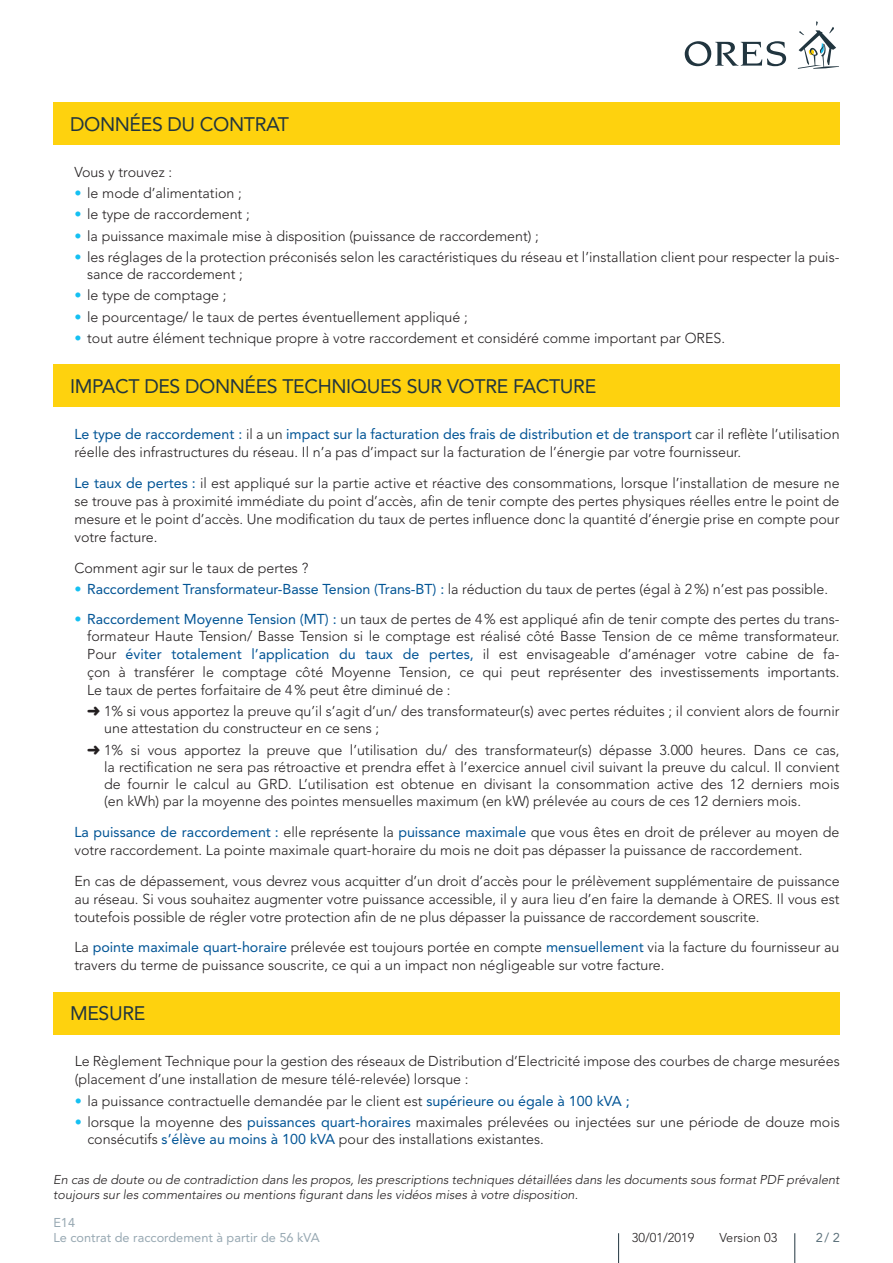
<style>
.page{position:relative;width:893px;height:1263px;background:#fff}
.page>*{position:absolute;margin:0;border:0;box-sizing:border-box;transform-origin:0 0}
.t1{font:19.5px "Avenir LT Std";letter-spacing:-.02em;color:#21353f}
.t2{font:300 14.25px/18px "Avenir LT Std";color:#231f20}
.t3{font:italic 300 12.75px/15px "Avenir LT Std";color:#231f20}
.t4{font:12.75px/14.2px "Avenir LT Std";color:#97a8b2}
.t5{font:300 12.75px "Avenir LT Std";color:#231f20}
.t6{font:12.75px "Avenir LT Std";color:#5d727c}
.s1{font-weight:800;color:#15c0f2}
.s2{font-weight:400;color:#005495}
</style>
<div class="page">
<hr style="left:794px;top:1233px;width:1px;height:30px;background:#21353f">
<hr style="left:618px;top:1233px;width:1px;height:30px;background:#21353f">
<svg style="left:685px;top:41px;width:101px;height:25px"></svg>
<svg style="left:798px;top:21px;width:41px;height:48px"></svg>
<div style="left:53px;top:102px;width:787px;height:43px;background:#fed20e"></div>
<div style="left:53px;top:365px;width:787px;height:42px;background:#fed20e"></div>
<div style="left:53px;top:992px;width:787px;height:42px;background:#fed20e"></div>
<h1 class="t1" style="left:70px;top:113px;width:220px">DONNÉES DU CONTRAT</h1>
<p class="t2" style="left:74px;top:163px;width:99px">Vous y trouvez :</p>
<p class="t2" style="left:74px;top:184px;width:169px"><span class="s1">•</span> le mode d’alimentation ;</p>
<p class="t2" style="left:74px;top:205px;width:177px"><span class="s1">•</span> le type de raccordement ;</p>
<p class="t2" style="left:74px;top:227px;width:466px"><span class="s1">•</span> la puissance maximale mise à disposition (puissance de raccordement) ;</p>
<p class="t2" style="left:87px;top:249px;width:754px;line-height:17.1px;text-indent:-13px"><span class="s1">•</span> les réglages de la protection préconisés selon les caractéristiques du réseau et l’installation client pour respecter la puis&shy;sance de raccordement ;</p>
<p class="t2" style="left:74px;top:287px;width:154px"><span class="s1">•</span> le type de comptage ;</p>
<p class="t2" style="left:74px;top:308px;width:395px"><span class="s1">•</span> le pourcentage/ le taux de pertes éventuellement appliqué ;</p>
<p class="t2" style="left:74px;top:329px;width:652px"><span class="s1">•</span> tout autre élément technique propre à votre raccordement et considéré comme important par ORES.</p>
<h1 class="t1" style="left:70px;top:375px;width:528px">IMPACT DES DONNÉES TECHNIQUES SUR VOTRE FACTURE</h1>
<p class="t2" style="left:74px;top:425px;width:767px"><span class="s2">Le type de raccordement :</span> il a un <span class="s2">impact sur la facturation des frais de distribution et de transport</span> car il reflète l’utilisation réelle des infrastructures du réseau. Il n’a pas d’impact sur la facturation de l’énergie par votre fournisseur.</p>
<p class="t2" style="left:74px;top:474px;width:767px;text-align:justify"><span class="s2">Le taux de pertes :</span> il est appliqué sur la partie active et réactive des consommations, lorsque l’installation de mesure ne se trouve pas à proximité immédiate du point d’accès, afin de tenir compte des pertes physiques réelles entre le point de mesure et le point d’accès. Une modification du taux de pertes influence donc la quantité d’énergie prise en compte pour votre facture.</p>
<p class="t2" style="left:74px;top:559px;width:235px">Comment agir sur le taux de pertes ?</p>
<p class="t2" style="left:74px;top:580px;width:755px"><span class="s1">•</span> <span class="s2">Raccordement Transformateur-Basse Tension (Trans-BT) :</span> la réduction du taux de pertes (égal à 2%) n’est pas possible.</p>
<p class="t2" style="left:87px;top:610px;width:754px;text-align:justify;text-indent:-13px"><span class="s1">•</span> <span class="s2">Raccordement Moyenne Tension (MT) :</span> un taux de pertes de 4% est appliqué afin de tenir compte des pertes du trans&shy;formateur Haute Tension/ Basse Tension si le comptage est réalisé côté Basse Tension de ce même transformateur.<br>Pour <span class="s2">éviter totalement l’application du taux de pertes,</span> il est envisageable d’aménager votre cabine de fa&shy;çon à transférer le comptage côté Moyenne Tension, ce qui peut représenter des investissements importants.<br>Le taux de pertes forfaitaire de 4% peut être diminué de :</p>
<p class="t2" style="left:104px;top:703px;width:737px;line-height:17.1px">1% si vous apportez la preuve qu’il s’agit d’un/ des transformateur(s) avec pertes réduites ; il convient alors de fournir une attestation du constructeur en ce sens ;</p>
<p class="t2" style="left:104px;top:741px;width:737px;line-height:17.1px;text-align:justify">1% si vous apportez la preuve que l’utilisation du/ des transformateur(s) dépasse 3.000 heures. Dans ce cas, la rectification ne sera pas rétroactive et prendra effet à l’exercice annuel civil suivant la preuve du calcul. Il convient de fournir le calcul au GRD. L’utilisation est obtenue en divisant la consommation active des 12 derniers mois (en kWh) par la moyenne des pointes mensuelles maximum (en kW) prélevée au cours de ces 12 derniers mois.</p>
<p class="t2" style="left:74px;top:823px;width:767px"><span class="s2">La puissance de raccordement :</span> elle représente la <span class="s2">puissance maximale</span> que vous êtes en droit de prélever au moyen de votre raccordement. La pointe maximale quart-horaire du mois ne doit pas dépasser la puissance de raccordement.</p>
<p class="t2" style="left:74px;top:872px;width:767px;text-align:justify">En cas de dépassement, vous devrez vous acquitter d’un droit d’accès pour le prélèvement supplémentaire de puissance au réseau. Si vous souhaitez augmenter votre puissance accessible, il y aura lieu d’en faire la demande à ORES. Il vous est toutefois possible de régler votre protection afin de ne plus dépasser la puissance de raccordement souscrite.</p>
<p class="t2" style="left:74px;top:938px;width:767px">La <span class="s2">pointe maximale quart-horaire</span> prélevée est toujours portée en compte <span class="s2">mensuellement</span> via la facture du fournisseur au travers du terme de puissance souscrite, ce qui a un impact non négligeable sur votre facture.</p>
<h1 class="t1" style="left:70px;top:1002px;width:77px">MESURE</h1>
<p class="t2" style="left:75px;top:1052px;width:767px">Le Règlement Technique pour la gestion des réseaux de Distribution d’Electricité impose des courbes de charge mesurées (placement d’une installation de mesure télé-relevée) lorsque :</p>
<p class="t2" style="left:75px;top:1092px;width:557px"><span class="s1">•</span> la puissance contractuelle demandée par le client est <span class="s2">supérieure ou égale à 100 kVA ;</span></p>
<p class="t2" style="left:87px;top:1113px;width:754px;line-height:17.1px;text-indent:-13px"><span class="s1">•</span> lorsque la moyenne des <span class="s2">puissances quart-horaires</span> maximales prélevées ou injectées sur une période de douze mois consécutifs <span class="s2">s’élève au moins à 100 kVA</span> pour des installations existantes.</p>
<p class="t3" style="left:53px;top:1172px;width:788px">En cas de doute ou de contradiction dans les propos, les prescriptions techniques détaillées dans les documents sous format PDF prévalent toujours sur les commentaires ou mentions figurant dans les vidéos mises à votre disposition.</p>
<p class="t4" style="left:53px;top:1216px;width:268px">E14<br>Le contrat de raccordement à partir de 56 kVA</p>
<p class="t5" style="left:632px;top:1230px;width:64px">30/01/2019</p>
<p class="t5" style="left:719px;top:1230px;width:59px">Version 03</p>
<p class="t6" style="left:816px;top:1230px;width:26px">2/ 2</p>
</div>
